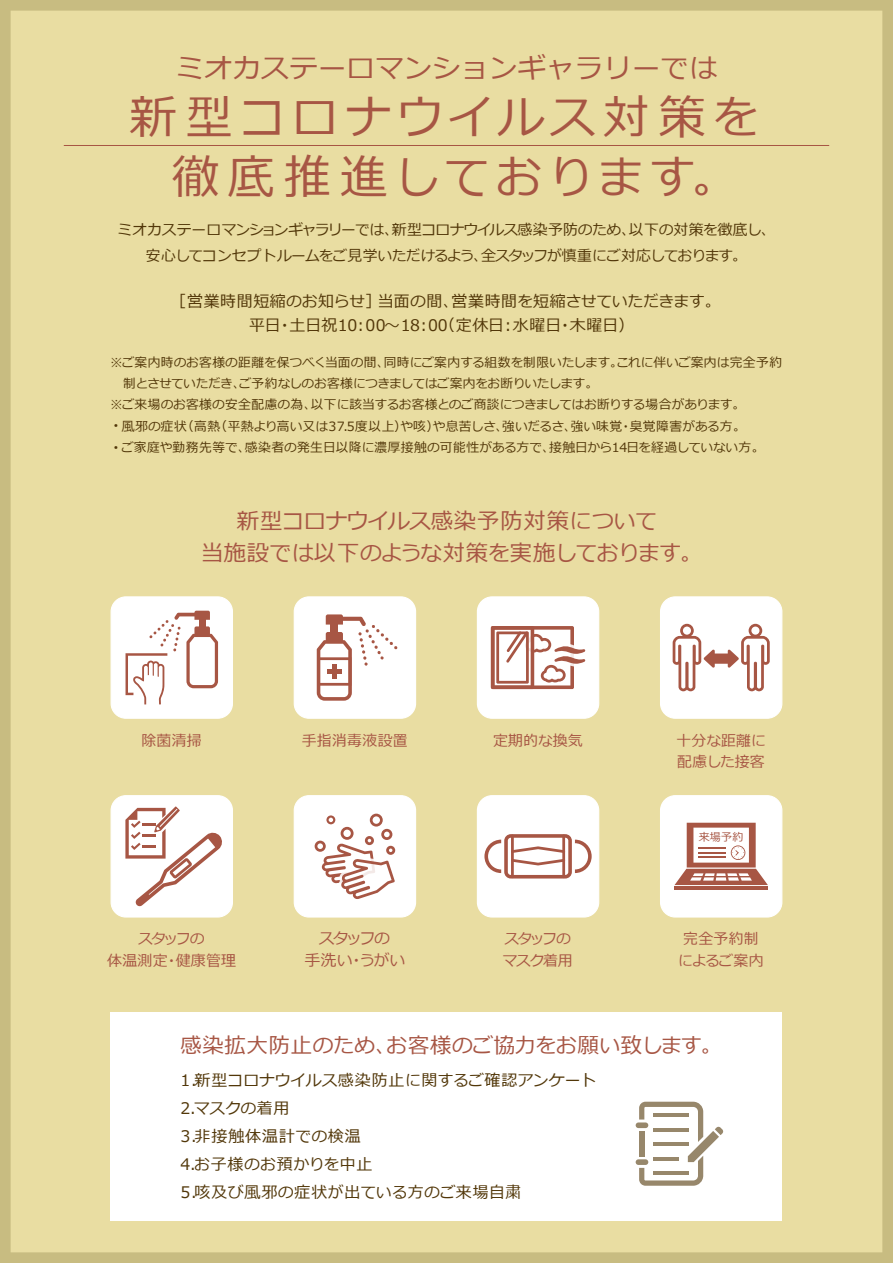
<style>
.page{position:relative;width:893px;height:1263px;background:#e9dda2}
.page>*{position:absolute;margin:0;border:0;box-sizing:border-box;transform-origin:0 0}
.t1{font:46.8px/59.6px "Meiryo";letter-spacing:.13em;color:#a75644;text-align:center}
.t2{font:27.6px "Meiryo";color:#a75644}
.t3{font:22.35px/32px "Meiryo";letter-spacing:-.015em;color:#a75644;text-align:center}
.t4{font:21.3px "Meiryo";letter-spacing:.015em;color:#a75644}
.t5{font:15.9px/27.9px "Meiryo";letter-spacing:.015em;color:#523709;text-align:center}
.t6{font:15.9px/21.3px "Meiryo";letter-spacing:-.085em;color:#a75644;text-align:center}
.t7{font:14.85px/26.1px "Meiryo";letter-spacing:-.035em;color:#523709;text-align:center}
.t8{font:14.85px/21.3px "Meiryo";letter-spacing:.02em;color:#a75644;text-align:center}
.t9{font:14.85px/21.3px "Meiryo";letter-spacing:-.005em;color:#a75644}
.t10{font:14.85px/21.3px "Meiryo";letter-spacing:-.095em;color:#a75644}
.t11{font:12.75px "Meiryo";color:#523709}
.t12{font:12.75px "Meiryo";letter-spacing:-.04em;color:#523709}
.t13{font:10.95px "Meiryo";color:#a75644}
</style>
<div class="page">
<div style="left:111px;top:1012px;width:671px;height:208px;background:#fff"></div>
<svg style="left:477px;top:795px;width:122px;height:122px"></svg>
<svg style="left:294px;top:795px;width:122px;height:122px"></svg>
<svg style="left:294px;top:596px;width:122px;height:123px"></svg>
<svg style="left:477px;top:596px;width:122px;height:123px"></svg>
<svg style="left:660px;top:596px;width:122px;height:123px"></svg>
<svg style="left:111px;top:596px;width:122px;height:123px"></svg>
<svg style="left:660px;top:795px;width:122px;height:122px"></svg>
<hr style="left:698px;top:856px;width:28px;height:2px;background:#a75644">
<div style="left:636px;top:1122px;width:12px;height:6px;background:#97876b;border-radius:3px"></div>
<div style="left:636px;top:1159px;width:12px;height:6px;background:#97876b;border-radius:3px"></div>
<svg style="left:639px;top:1102px;width:84px;height:84px"></svg>
<hr style="left:64px;top:145px;width:765px;height:1px;background:#a75644">
<svg style="left:111px;top:795px;width:122px;height:122px"></svg>
<h2 class="t2" style="left:175px;top:49px;width:544px">ミオカステーロマンションギャラリーでは</h2>
<h1 class="t1" style="left:130px;top:90px;width:631px">新型コロナウイルス対策を徹底推進しております。</h1>
<p class="t7" style="left:117px;top:217px;width:660px">ミオカステーロマンションギャラリーでは、新型コロナウイルス感染予防のため、以下の対策を徴底し、安心してコンセプトルームをご見学いただけるよう、全スタッフが慎重にご対応しております。</p>
<p class="t5" style="left:171px;top:291px;width:552px;line-height:23.4px">［営業時間短縮のお知らせ］当面の間、営業時間を短縮させていただきます。平日・土日祝10︓00～18︓00（定休日︓水曜日・木曜日）</p>
<p class="t11" style="left:110px;top:353px;width:674px">※ご案内時のお客様の距離を保つべく当面の間、同時にご案内する組数を制限いたします。これに伴いご案内は完全予約</p>
<p class="t12" style="left:123px;top:374px;width:476px">制とさせていただき、ご予約なしのお客様につきましてはご案内をお断りいたします。</p>
<p class="t11" style="left:110px;top:396px;width:637px">※ご来場のお客様の安全配慮の為、以下に該当するお客様とのご商談につきましてはお断りする場合があります。</p>
<p class="t11" style="left:114px;top:417px;width:633px"><sup>●</sup> 風邪の症状（高熱（平熱より高い又は37.5度以上）や咳）や息苦しさ、強いだるさ、強い味覚・臭覚障害がある方。</p>
<p class="t11" style="left:114px;top:438px;width:652px"><sup>●</sup> ご家庭や勤務先等で、感染者の発生日以降に濃厚接触の可能性がある方で、接触日から14日を経過していない方。</p>
<h3 class="t3" style="left:201px;top:506px;width:503px">新型コロナウイルス感染予防対策について<br>当施設では以下のような対策を実施しております。</h3>
<p class="t8" style="left:141px;top:730px;width:62px">除菌清掃</p>
<p class="t8" style="left:302px;top:730px;width:107px">手指消毒液設置</p>
<p class="t8" style="left:493px;top:730px;width:91px">定期的な換気</p>
<p class="t9" style="left:676px;top:730px;width:91px">十分な距離に配慮した接客</p>
<p class="t13" style="left:699px;top:829px;width:46px">来場予約</p>
<p class="t8" style="left:107px;top:929px;width:130px">スタッフの<br>体温測定・健康管理</p>
<p class="t6" style="left:305px;top:929px;width:102px">スタッフの<br>手洗い・うがい</p>
<p class="t10" style="left:502px;top:929px;width:72px">スタッフのマスク着用</p>
<p class="t8" style="left:678px;top:929px;width:87px">完全予約制によるご案内</p>
<h3 class="t4" style="left:180px;top:1030px;width:543px">感染拡大防止のため、お客様のご協力をお願い致します。</h3>
<p class="t5" style="left:180px;top:1067px;width:417px;text-align:left">1.新型コロナウイルス感染防止に関するご確認アンケート<br>2.マスクの着用<br>3.非接触体温計での検温<br>4.お子様のお預かりを中止<br>5.咳及び風邪の症状が出ている方のご来場自粛</p>
</div>
